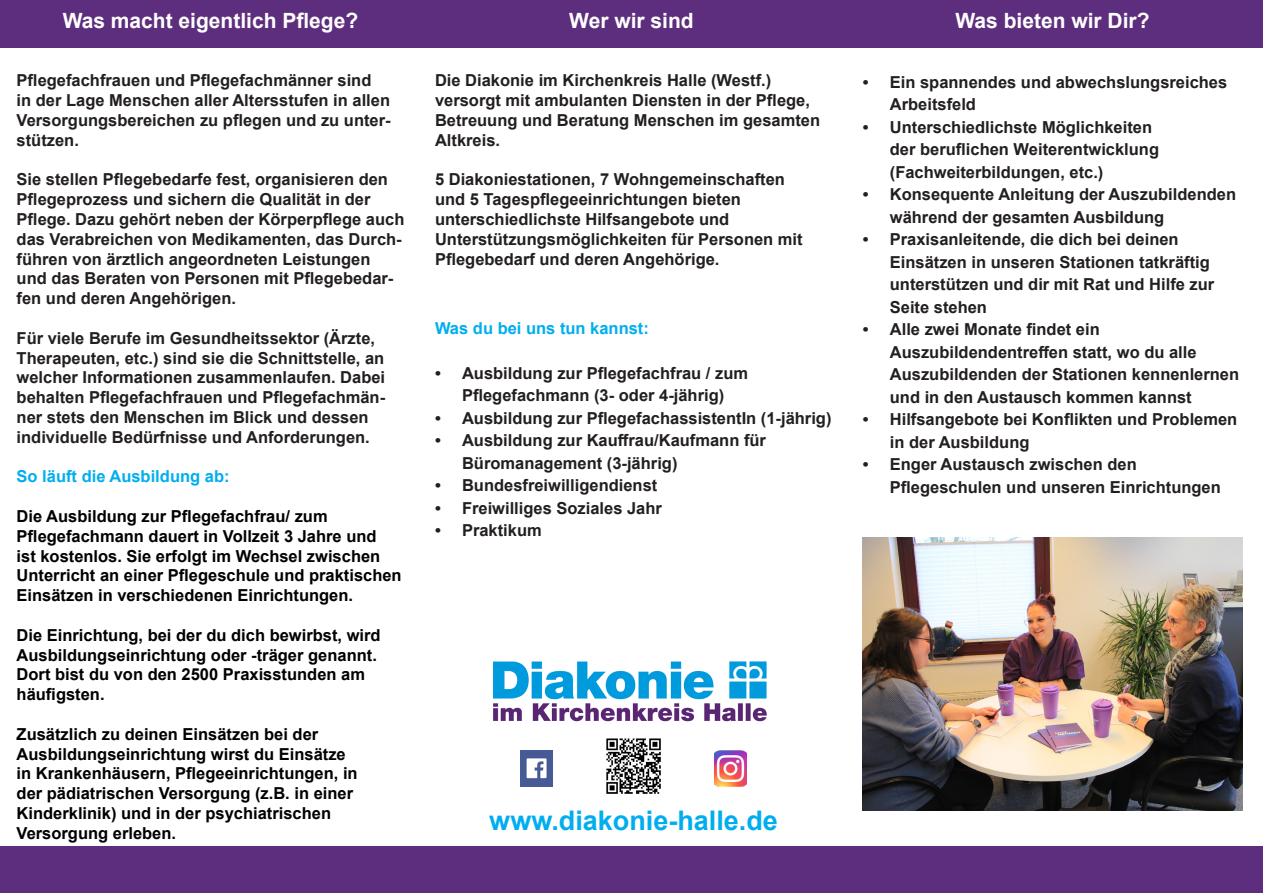
<style>
.page{position:relative;width:1263px;height:893px;background:#fff}
.page>*{position:absolute;margin:0;border:0;box-sizing:border-box;transform-origin:0 0}
.t1{font:700 27px "Arial";color:#00aeef}
.t2{font:700 21px "Arial";color:#fff}
.t3{font:700 16.5px/19.8px "Arial";color:#231f20}
.t4{font:700 16.5px/19.8px "Arial";color:#000}
.t5{font:700 16.5px "Arial";color:#00aeef}
</style>
<div class="page">
<div style="left:0;top:846px;width:1263px;height:47px;background:#5e2e7e"></div>
<img style="left:493px;top:661px;width:274px;height:126px">
<div style="left:0;top:0;width:1263px;height:47px;background:#5e2e7e"></div>
<img style="left:604px;top:736px;width:59px;height:58px">
<img style="left:520px;top:750px;width:33px;height:36px">
<img style="left:714px;top:750px;width:33px;height:36px">
<img style="left:863px;top:538px;width:379px;height:272px">
<p class="t2" style="left:63px;top:5px;width:297px">Was macht eigentlich Pflege?</p>
<p class="t2" style="left:569px;top:5px;width:126px">Wer wir sind</p>
<p class="t2" style="left:955px;top:5px;width:196px">Was bieten wir Dir?</p>
<p class="t3" style="left:17px;top:71px;width:376px">Pflegefachfrauen und Pflegefachmänner sind<br>in der Lage Menschen aller Altersstufen in allen Versorgungsbereichen zu pflegen und zu unter&shy;stützen.</p>
<p class="t3" style="left:17px;top:170px;width:389px">Sie stellen Pflegebedarfe fest, organisieren den Pflegeprozess und sichern die Qualität in der Pflege. Dazu gehört neben der Körperpflege auch das Verabreichen von Medikamenten, das Durch&shy;führen von ärztlich angeordneten Leistungen und das Beraten von Personen mit Pflegebedar&shy;fen und deren Angehörigen.</p>
<p class="t3" style="left:17px;top:328px;width:370px">Für viele Berufe im Gesundheitssektor (Ärzte, Therapeuten, etc.) sind sie die Schnittstelle, an welcher Informationen zusammenlaufen. Dabei behalten Pflegefachfrauen und Pflegefachmän&shy;ner stets den Menschen im Blick und dessen individuelle Bedürfnisse und Anforderungen.</p>
<p class="t5" style="left:17px;top:465px;width:214px">So läuft die Ausbildung ab:</p>
<p class="t4" style="left:17px;top:507px;width:387px">Die Ausbildung zur Pflegefachfrau/ zum Pflegefachmann dauert in Vollzeit 3 Jahre und<br>ist kostenlos. Sie erfolgt im Wechsel zwischen Unterricht an einer Pflegeschule und praktischen Einsätzen in verschiedenen Einrichtungen.</p>
<p class="t4" style="left:17px;top:625px;width:366px">Die Einrichtung, bei der du dich bewirbst, wird Ausbildungseinrichtung oder -träger genannt.<br>Dort bist du von den 2500 Praxisstunden am häufigsten.</p>
<p class="t4" style="left:17px;top:724px;width:343px">Zusätzlich zu deinen Einsätzen bei der Ausbildungseinrichtung wirst du Einsätze in Krankenhäusern, Pflegeeinrichtungen, in der pädiatrischen Versorgung (z.B. in einer Kinderklinik) und in der psychiatrischen Versorgung erleben.</p>
<p class="t3" style="left:435px;top:71px;width:387px">Die Diakonie im Kirchenkreis Halle (Westf.) versorgt mit ambulanten Diensten in der Pflege, Betreuung und Beratung Menschen im gesamten Altkreis.</p>
<p class="t3" style="left:435px;top:170px;width:369px">5 Diakoniestationen, 7 Wohngemeinschaften und 5 Tagespflegeeinrichtungen bieten unterschiedlichste Hilfsangebote und Unterstützungsmöglichkeiten für Personen mit Pflegebedarf und deren Angehörige.</p>
<p class="t5" style="left:435px;top:316px;width:215px">Was du bei uns tun kannst:</p>
<p class="t3" style="left:435px;top:362px;width:315px;line-height:22.5px;text-align:center">• Ausbildung zur Pflegefachfrau / zum<br>Pflegefachmann (3- oder 4-jährig)</p>
<p class="t3" style="left:435px;top:408px;width:398px">• Ausbildung zur PflegefachassistentIn (1-jährig)</p>
<p class="t3" style="left:462px;top:429px;width:305px;line-height:22.5px;text-indent:-27px">• Ausbildung zur Kauffrau/Kaufmann für<br>Büromanagement (3-jährig)</p>
<p class="t3" style="left:435px;top:476px;width:224px">• Bundesfreiwilligendienst</p>
<p class="t3" style="left:435px;top:498px;width:228px">• Freiwilliges Soziales Jahr</p>
<p class="t3" style="left:435px;top:521px;width:108px">• Praktikum</p>
<p class="t1" style="left:489px;top:802px;width:290px">www.diakonie-halle.de</p>
<p class="t3" style="left:890px;top:71px;width:339px;line-height:22.5px;text-indent:-27px">• Ein spannendes und abwechslungsreiches<br>Arbeitsfeld</p>
<p class="t3" style="left:890px;top:116px;width:271px;line-height:22.5px;text-indent:-27px">• Unterschiedlichste Möglichkeiten der beruflichen Weiterentwicklung (Fachweiterbildungen, etc.)</p>
<p class="t3" style="left:890px;top:184px;width:348px;line-height:22.5px;text-indent:-27px">• Konsequente Anleitung der Auszubildenden während der gesamten Ausbildung</p>
<p class="t3" style="left:890px;top:229px;width:326px;line-height:22.5px;text-indent:-27px">• Praxisanleitende, die dich bei deinen Einsätzen in unseren Stationen tatkräftig unterstützen und dir mit Rat und Hilfe zur Seite stehen</p>
<p class="t3" style="left:890px;top:319px;width:351px;line-height:22.5px;text-indent:-27px">• Alle zwei Monate findet ein Auszubildendentreffen statt, wo du alle Auszubildenden der Stationen kennenlernen und in den Austausch kommen kannst</p>
<p class="t3" style="left:890px;top:409px;width:349px;line-height:22.5px;text-indent:-27px">• Hilfsangebote bei Konflikten und Problemen in der Ausbildung</p>
<p class="t3" style="left:890px;top:454px;width:332px;line-height:22.5px;text-indent:-27px">• Enger Austausch zwischen den<br>Pflegeschulen und unseren Einrichtungen</p>
</div>
